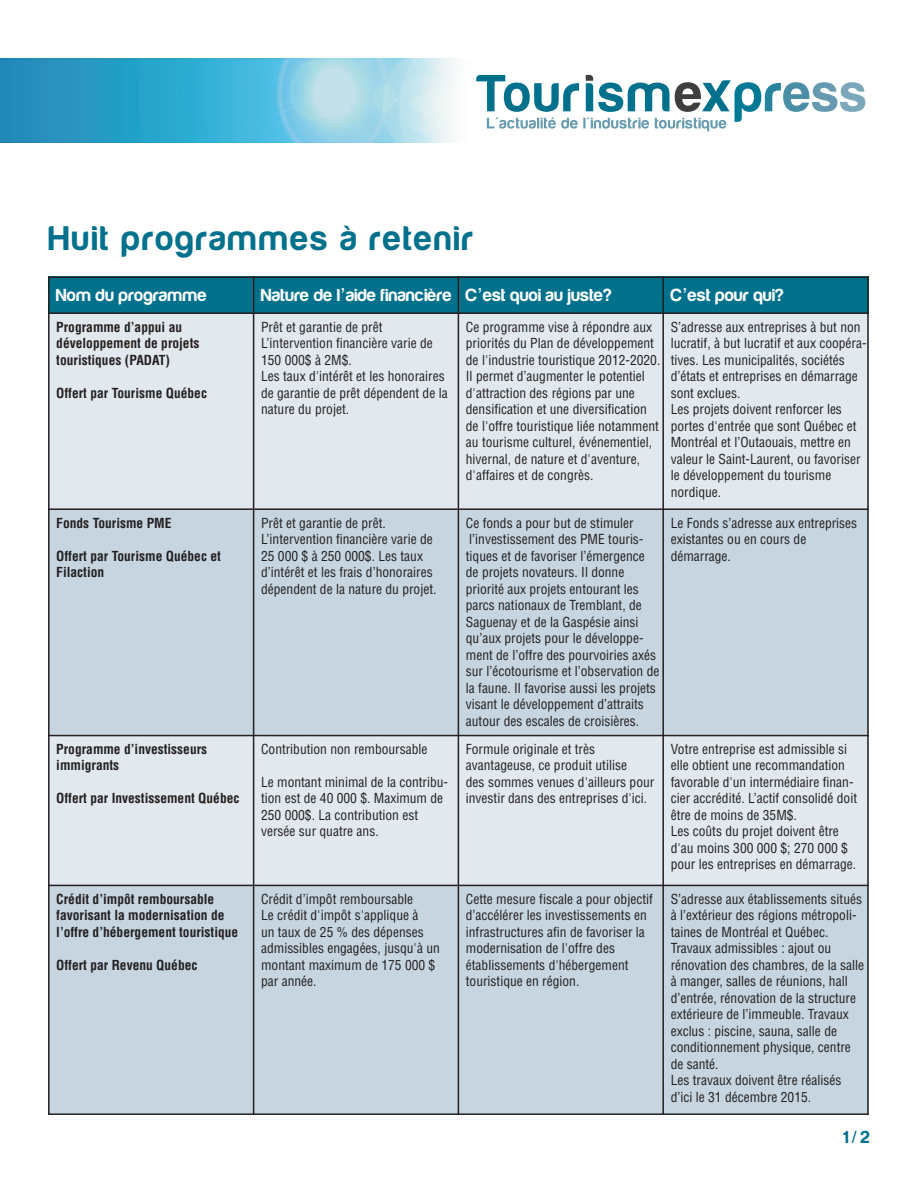
<style>
.page{position:relative;width:918px;height:1188px;background:#fff}
.page>*{position:absolute;margin:0;border:0;box-sizing:border-box;transform-origin:0 0}
.t1{font:35.4px "Harabara";letter-spacing:.075em;color:#00718d}
.t2{font:18px "Harabara";letter-spacing:.025em;color:#fff}
.t3{font:18px "Harabara";color:#00718d}
.t4{font:condensed 13.5px/16.5px "Helvetica";color:#231f20}
.t5{font:700 condensed 13.5px/16.5px "Helvetica";color:#231f20}
.s1{font-family:"Helvetica Neue"}
</style>
<div class="page">
<img style="left:0;top:59px;width:590px;height:84px">
<svg style="left:476px;top:75px;width:389px;height:57px"></svg>
<div style="left:48px;top:277px;width:206px;height:36px;background:#00718d"></div>
<div style="left:254px;top:277px;width:204px;height:36px;background:#00718d"></div>
<div style="left:458px;top:277px;width:205px;height:36px;background:#00718d"></div>
<div style="left:663px;top:277px;width:206px;height:36px;background:#00718d"></div>
<div style="left:48px;top:313px;width:206px;height:196px;background:#e1e9ee"></div>
<div style="left:254px;top:313px;width:204px;height:196px;background:#e1e9ee"></div>
<div style="left:458px;top:313px;width:205px;height:196px;background:#e1e9ee"></div>
<div style="left:663px;top:313px;width:206px;height:196px;background:#e1e9ee"></div>
<div style="left:48px;top:509px;width:206px;height:227px;background:#c6d5df"></div>
<div style="left:254px;top:509px;width:204px;height:227px;background:#c6d5df"></div>
<div style="left:458px;top:509px;width:205px;height:227px;background:#c6d5df"></div>
<div style="left:663px;top:509px;width:206px;height:227px;background:#c6d5df"></div>
<div style="left:48px;top:736px;width:206px;height:149px;background:#e1e9ee"></div>
<div style="left:254px;top:736px;width:204px;height:149px;background:#e1e9ee"></div>
<div style="left:458px;top:736px;width:205px;height:149px;background:#e1e9ee"></div>
<div style="left:663px;top:736px;width:206px;height:149px;background:#e1e9ee"></div>
<div style="left:48px;top:885px;width:206px;height:230px;background:#c6d5df"></div>
<div style="left:254px;top:885px;width:204px;height:230px;background:#c6d5df"></div>
<div style="left:458px;top:885px;width:205px;height:230px;background:#c6d5df"></div>
<div style="left:663px;top:885px;width:206px;height:230px;background:#c6d5df"></div>
<hr style="left:48px;top:277px;width:2px;height:838px;background:#231f20">
<hr style="left:253px;top:277px;width:1px;height:838px;background:#231f20">
<hr style="left:458px;top:277px;width:1px;height:838px;background:#231f20">
<hr style="left:662px;top:277px;width:2px;height:838px;background:#231f20">
<hr style="left:867px;top:277px;width:2px;height:838px;background:#231f20">
<hr style="left:48px;top:277px;width:821px;height:1px;background:#231f20">
<hr style="left:48px;top:312px;width:821px;height:2px;background:#231f20">
<hr style="left:48px;top:508px;width:821px;height:2px;background:#231f20">
<hr style="left:48px;top:735px;width:821px;height:1px;background:#231f20">
<hr style="left:48px;top:885px;width:821px;height:1px;background:#231f20">
<hr style="left:48px;top:1113px;width:821px;height:2px;background:#231f20">
<h1 class="t1" style="left:49px;top:218px;width:426px">Huit programmes à retenir</h1>
<h2 class="t2" style="left:56px;top:284px;width:152px">Nom du programme</h2>
<h2 class="t2" style="left:261px;top:284px;width:352px">Nature de l<span class="s1">’</span>aide financière C<span class="s1">’</span>est quoi au juste?</h2>
<h2 class="t2" style="left:671px;top:284px;width:114px">C<span class="s1">’</span>est pour qui?</h2>
<p class="t5" style="left:56px;top:319px;width:145px">Programme d’appui au développement de projets touristiques (PADAT)</p>
<p class="t5" style="left:56px;top:385px;width:152px">Offert par Tourisme Québec</p>
<p class="t4" style="left:261px;top:319px;width:188px">Prêt et garantie de prêt<br>L’intervention financière varie de<br>150 000$ à 2M$.<br>Les taux d'intérêt et les honoraires de garantie de prêt dépendent de la nature du projet.</p>
<p class="t4" style="left:466px;top:319px;width:196px">Ce programme vise à répondre aux priorités du Plan de développement de l'industrie touristique 2012-2020.<br>Il permet d’augmenter le potentiel d'attraction des régions par une densification et une diversification de l'offre touristique liée notamment au tourisme culturel, événementiel, hivernal, de nature et d'aventure, d'affaires et de congrès.</p>
<p class="t4" style="left:671px;top:319px;width:197px">S’adresse aux entreprises à but non lucratif, à but lucratif et aux coopéra&shy;tives. Les municipalités, sociétés d’états et entreprises en démarrage sont exclues.<br>Les projets doivent renforcer les portes d'entrée que sont Québec et<br>Montréal et l’Outaouais, mettre en valeur le Saint-Laurent, ou favoriser le développement du tourisme nordique.</p>
<p class="t5" style="left:56px;top:515px;width:117px">Fonds Tourisme PME</p>
<p class="t5" style="left:56px;top:548px;width:166px">Offert par Tourisme Québec et<br>Filaction</p>
<p class="t4" style="left:261px;top:515px;width:177px">Prêt et garantie de prêt.<br>L’intervention financière varie de<br>25 000 $ à 250 000$. Les taux d’intérêt et les frais d’honoraires dépendent de la nature du projet.</p>
<p class="t4" style="left:466px;top:515px;width:195px">Ce fonds a pour but de stimuler l’investissement des PME touris&shy;tiques et de favoriser l’émergence de projets novateurs. Il donne priorité aux projets entourant les parcs nationaux de Tremblant, de Saguenay et de la Gaspésie ainsi qu’aux projets pour le développe&shy;ment de l’offre des pourvoiries axés sur l’écotourisme et l’observation de la faune. Il favorise aussi les projets visant le développement d’attraits autour des escales de croisières.</p>
<p class="t4" style="left:671px;top:515px;width:188px">Le Fonds s’adresse aux entreprises existantes ou en cours de démarrage.</p>
<p class="t5" style="left:56px;top:741px;width:152px">Programme d’investisseurs immigrants</p>
<p class="t5" style="left:56px;top:791px;width:185px">Offert par Investissement Québec</p>
<p class="t4" style="left:261px;top:741px;width:168px">Contribution non remboursable</p>
<p class="t4" style="left:261px;top:774px;width:188px">Le montant minimal de la contribu&shy;tion est de 40 000 $. Maximum de<br>250 000$. La contribution est versée sur quatre ans.</p>
<p class="t4" style="left:466px;top:741px;width:190px">Formule originale et très avantageuse, ce produit utilise<br>des sommes venues d'ailleurs pour investir dans des entreprises d'ici.</p>
<p class="t4" style="left:671px;top:741px;width:188px">Votre entreprise est admissible si elle obtient une recommandation favorable d'un intermédiaire finan&shy;cier accrédité. L’actif consolidé doit être de moins de 35M$.<br>Les coûts du projet doivent être d'au moins 300 000 $; 270 000 $ pour les entreprises en démarrage.</p>
<p class="t5" style="left:56px;top:891px;width:184px">Crédit d’impôt remboursable favorisant la modernisation de l’offre d’hébergement touristique</p>
<p class="t5" style="left:56px;top:957px;width:143px">Offert par Revenu Québec</p>
<p class="t4" style="left:261px;top:891px;width:180px">Crédit d’impôt remboursable<br>Le crédit d'impôt s'applique à<br>un taux de 25 % des dépenses admissibles engagées, jusqu'à un montant maximum de 175 000 $ par année.</p>
<p class="t4" style="left:466px;top:891px;width:188px">Cette mesure fiscale a pour objectif d’accélérer les investissements en infrastructures afin de favoriser la modernisation de l'offre des établissements d'hébergement touristique en région.</p>
<p class="t4" style="left:671px;top:891px;width:195px">S’adresse aux établissements situés à l’extérieur des régions métropoli&shy;taines de Montréal et Québec.<br>Travaux admissibles : ajout ou rénovation des chambres, de la salle à manger, salles de réunions, hall d’entrée, rénovation de la structure extérieure de l’immeuble. Travaux exclus : piscine, sauna, salle de conditionnement physique, centre de santé.<br>Les travaux doivent être réalisés d’ici le 31 décembre 2015.</p>
<h2 class="t3" style="left:843px;top:1126px;width:28px">1/2</h2>
</div>
